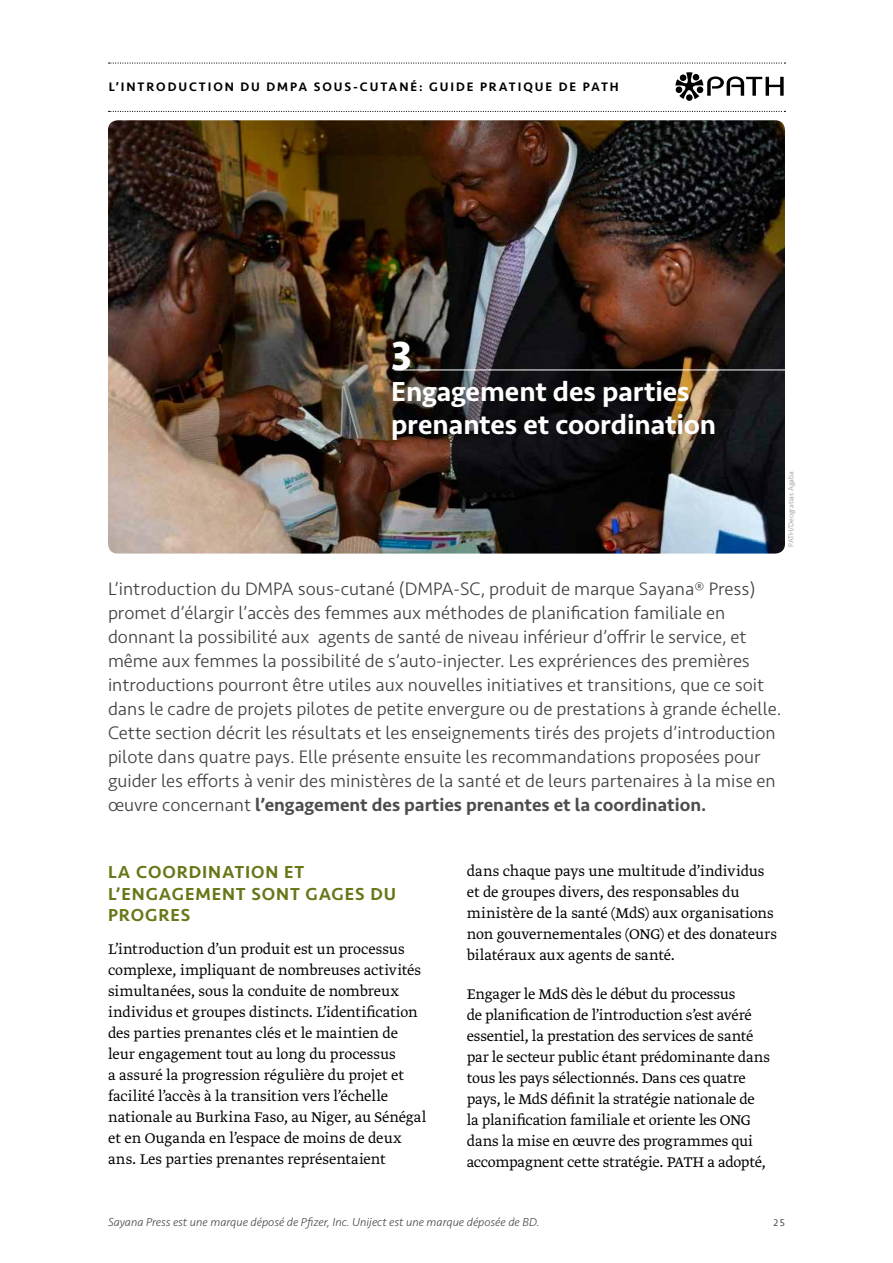
<style>
.page{position:relative;width:893px;height:1263px;background:#fff}
.page>*{position:absolute;margin:0;border:0;box-sizing:border-box;transform-origin:0 0}
.t1{font:700 42px "Seravek";color:#fff}
.t2{font:500 28.5px/33px "Seravek";color:#fff}
.t3{font:300 18.75px/24px "Seravek";color:#414042}
.t4{font:500 18px/21.6px "Seravek";letter-spacing:.05em;color:#677718}
.t5{font:300 16.5px/21px "Greta Text Pro";letter-spacing:-.005em;color:#000}
.t6{font:500 12.75px "Seravek";letter-spacing:.15em;color:#000}
.t7{font:italic 300 12px "Seravek";color:#4d4d4f}
.t8{font:10.05px "Seravek";color:#4d4d4f}
.t9{font:300 7.5px "Seravek";color:#939498}
.s1{font-weight:500;color:#4d4d4f}
</style>
<div class="page">
<img style="left:108px;top:120px;width:677px;height:434px">
<hr style="left:394px;top:370px;width:471px;height:1px;background:#fff">
<svg style="left:675px;top:72px;width:109px;height:27px"></svg>
<svg style="left:109px;top:62px;width:676px;height:2px"></svg>
<svg style="left:109px;top:111px;width:676px;height:1px"></svg>
<p class="t6" style="left:109px;top:78px;width:511px">L’INTRODUCTION DU DMPA SOUS-CUTANÉ: GUIDE PRATIQUE DE PATH</p>
<h1 class="t1" style="left:391px;top:330px;width:22px">3</h1>
<h2 class="t2" style="left:391px;top:375px;width:327px">Engagement des parties prenantes et coordination</h2>
<p class="t9" style="left:787px;top:547px;width:77px;rotate:-90deg">PATH/Deogratias Agaba</p>
<p class="t3" style="left:108px;top:577px;width:675px">L’introduction du DMPA sous-cutané (DMPA-SC, produit de marque Sayana® Press) promet d’élargir l’accès des femmes aux méthodes de planification familiale en donnant la possibilité aux agents de santé de niveau inférieur d’offrir le service, et même aux femmes la possibilité de s’auto-injecter. Les exprériences des premières introductions pourront être utiles aux nouvelles initiatives et transitions, que ce soit dans le cadre de projets pilotes de petite envergure ou de prestations à grande échelle.<br>Cette section décrit les résultats et les enseignements tirés des projets d’introduction pilote dans quatre pays. Elle présente ensuite les recommandations proposées pour guider les efforts à venir des ministères de la santé et de leurs partenaires à la mise en œuvre concernant <span class="s1">l’engagement des parties prenantes et la coordination.</span></p>
<p class="t4" style="left:108px;top:861px;width:289px">LA COORDINATION ET<br>L’ENGAGEMENT SONT GAGES DU<br>PROGRES</p>
<p class="t5" style="left:108px;top:939px;width:320px">L’introduction d’un produit est un processus complexe, impliquant de nombreuses activités simultanées, sous la conduite de nombreux individus et groupes distincts. L’identification des parties prenantes clés et le maintien de leur engagement tout au long du processus<br>a assuré la progression régulière du projet et facilité l’accès à la transition vers l’échelle nationale au Burkina Faso, au Niger, au Sénégal et en Ouganda en l’espace de moins de deux ans. Les parties prenantes représentaient</p>
<p class="t5" style="left:467px;top:862px;width:312px">dans chaque pays une multitude d’individus et de groupes divers, des responsables du ministère de la santé (MdS) aux organisations non gouvernementales (ONG) et des donateurs bilatéraux aux agents de santé.</p>
<p class="t5" style="left:467px;top:985px;width:305px">Engager le MdS dès le début du processus<br>de planification de l’introduction s’est avéré essentiel, la prestation des services de santé par le secteur public étant prédominante dans tous les pays sélectionnés. Dans ces quatre pays, le MdS définit la stratégie nationale de la planification familiale et oriente les ONG dans la mise en œuvre des programmes qui accompagnent cette stratégie. PATH a adopté,</p>
<p class="t7" style="left:108px;top:1214px;width:433px">Sayana Press est une marque déposé de Pfizer, Inc. Uniject est une marque déposée de BD.</p>
<p class="t8" style="left:774px;top:1216px;width:13px">25</p>
</div>
